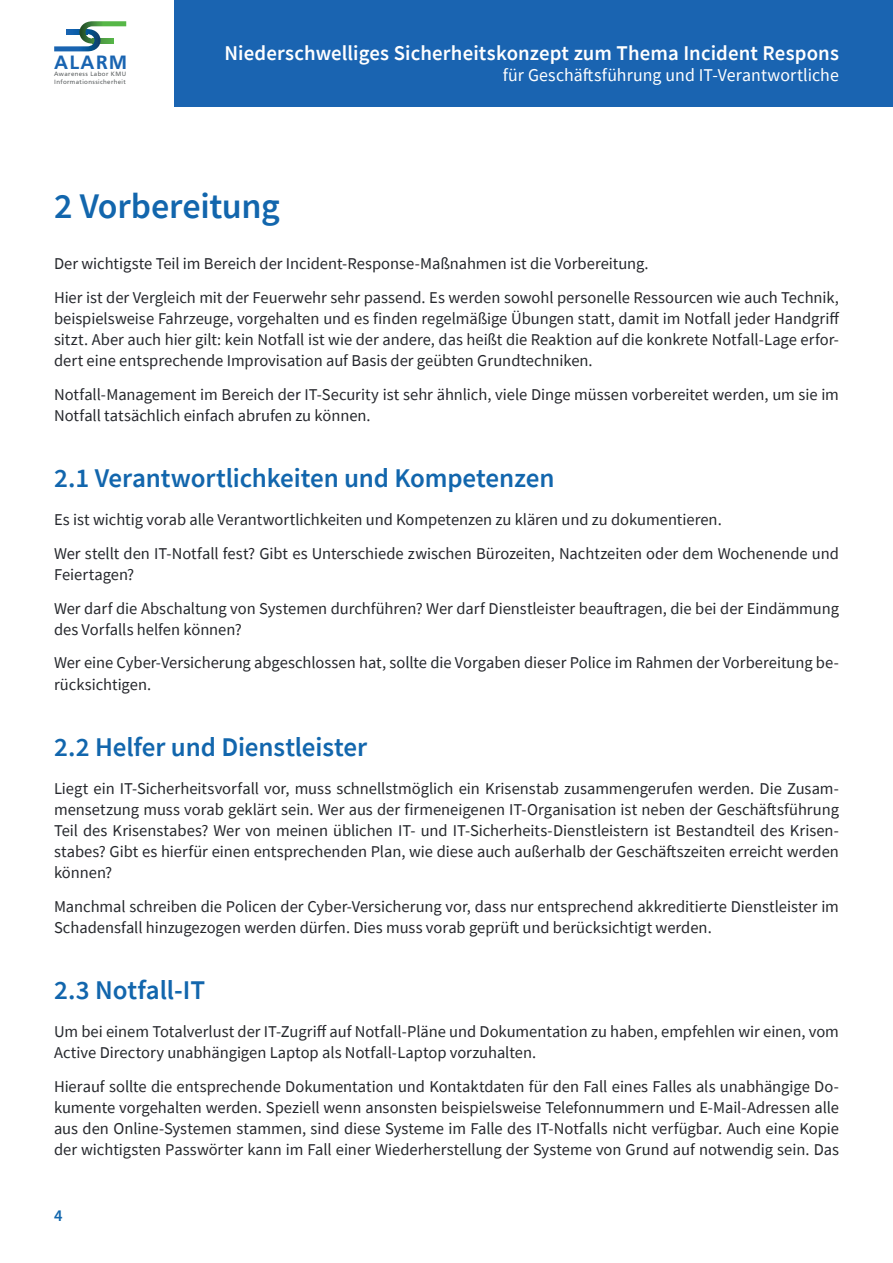
<style>
.page{position:relative;width:893px;height:1263px;background:#fff}
.page>*{position:absolute;margin:0;border:0;box-sizing:border-box;transform-origin:0 0}
.heading1{font:600 36px "Source Sans Pro";letter-spacing:-.01em;color:#1266ad}
.heading2{font:600 27px "Source Sans Pro";letter-spacing:-.005em;color:#1266ad}
.t1{font:600 21px "Source Sans Pro";letter-spacing:.005em;color:#fff}
.t2{font:700 20.1px "Frutiger";letter-spacing:.06em;color:#1964b1}
.t3{font:18px "Source Sans Pro";letter-spacing:.005em;color:#fff}
.Normal_11_pt{font:16.5px/21px "Source Sans Pro";color:#25272c}
.t4{font:600 16.5px "Source Sans Pro";color:#1266ad}
.t5{font:6.45px "Frutiger";letter-spacing:.06em;color:#5d6162}
</style>
<div class="page">
<svg style="left:54px;top:21px;width:72px;height:30px"></svg>
<div style="left:174px;top:0;width:719px;height:106px;background:#1a64b1"></div>
<p class="t2" style="left:54px;top:50px;width:75px">ALARM</p>
<p class="t5" style="left:54px;top:78px;width:73px">Informationssicherheit</p>
<p class="t5" style="left:54px;top:70px;width:73px">Awareness Labor KMU</p>
<p class="t1" style="left:225px;top:39px;width:616px">Niederschwelliges Sicherheitskonzept zum Thema Incident Respons</p>
<p class="t3" style="left:503px;top:63px;width:338px">für Geschäftsführung und IT-Verantwortliche</p>
<p class="heading1" style="left:54px;top:183px;width:227px">2 Vorbereitung</p>
<p class="Normal_11_pt" style="left:54px;top:253px;width:596px">Der wichtigste Teil im Bereich der Incident-Response-Maßnahmen ist die Vorbereitung.</p>
<p class="Normal_11_pt" style="left:54px;top:287px;width:787px;text-align:justify">Hier ist der Vergleich mit der Feuerwehr sehr passend. Es werden sowohl personelle Ressourcen wie auch Technik, beispielsweise Fahrzeuge, vorgehalten und es finden regelmäßige Übungen statt, damit im Notfall jeder Handgriff sitzt. Aber auch hier gilt: kein Notfall ist wie der andere, das heißt die Reaktion auf die konkrete Notfall-Lage erfor&shy;dert eine entsprechende Improvisation auf Basis der geübten Grundtechniken.</p>
<p class="Normal_11_pt" style="left:54px;top:384px;width:786px">Notfall-Management im Bereich der IT-Security ist sehr ähnlich, viele Dinge müssen vorbereitet werden, um sie im<br>Notfall tatsächlich einfach abrufen zu können.</p>
<p class="heading2" style="left:54px;top:460px;width:502px">2.1 Verantwortlichkeiten und Kompetenzen</p>
<p class="Normal_11_pt" style="left:54px;top:509px;width:669px">Es ist wichtig vorab alle Verantwortlichkeiten und Kompetenzen zu klären und zu dokumentieren.</p>
<p class="Normal_11_pt" style="left:54px;top:543px;width:786px">Wer stellt den IT-Notfall fest? Gibt es Unterschiede zwischen Bürozeiten, Nachtzeiten oder dem Wochenende und<br>Feiertagen?</p>
<p class="Normal_11_pt" style="left:54px;top:598px;width:786px">Wer darf die Abschaltung von Systemen durchführen? Wer darf Dienstleister beauftragen, die bei der Eindämmung des Vorfalls helfen können?</p>
<p class="Normal_11_pt" style="left:54px;top:652px;width:786px">Wer eine Cyber-Versicherung abgeschlossen hat, sollte die Vorgaben dieser Police im Rahmen der Vorbereitung be&shy;rücksichtigen.</p>
<p class="heading2" style="left:54px;top:729px;width:315px">2.2 Helfer und Dienstleister</p>
<p class="Normal_11_pt" style="left:54px;top:778px;width:786px;text-align:justify">Liegt ein IT-Sicherheitsvorfall vor, muss schnellstmöglich ein Krisenstab zusammengerufen werden. Die Zusam&shy;mensetzung muss vorab geklärt sein. Wer aus der firmeneigenen IT-Organisation ist neben der Geschäftsführung Teil des Krisenstabes? Wer von meinen üblichen IT- und IT-Sicherheits-Dienstleistern ist Bestandteil des Krisen&shy;stabes? Gibt es hierfür einen entsprechenden Plan, wie diese auch außerhalb der Geschäftszeiten erreicht werden können?</p>
<p class="Normal_11_pt" style="left:54px;top:896px;width:786px">Manchmal schreiben die Policen der Cyber-Versicherung vor, dass nur entsprechend akkreditierte Dienstleister im<br>Schadensfall hinzugezogen werden dürfen. Dies muss vorab geprüft und berücksichtigt werden.</p>
<p class="heading2" style="left:54px;top:973px;width:153px">2.3 Notfall-IT</p>
<p class="Normal_11_pt" style="left:54px;top:1021px;width:786px">Um bei einem Totalverlust der IT-Zugriff auf Notfall-Pläne und Dokumentation zu haben, empfehlen wir einen, vom<br>Active Directory unabhängigen Laptop als Notfall-Laptop vorzuhalten.</p>
<p class="Normal_11_pt" style="left:54px;top:1076px;width:786px;text-align:justify">Hierauf sollte die entsprechende Dokumentation und Kontaktdaten für den Fall eines Falles als unabhängige Do&shy;kumente vorgehalten werden. Speziell wenn ansonsten beispielsweise Telefonnummern und E-Mail-Adressen alle aus den Online-Systemen stammen, sind diese Systeme im Falle des IT-Notfalls nicht verfügbar. Auch eine Kopie der wichtigsten Passwörter kann im Fall einer Wiederherstellung der Systeme von Grund auf notwendig sein. Das</p>
<p class="t4" style="left:54px;top:1205px;width:10px">4</p>
</div>
